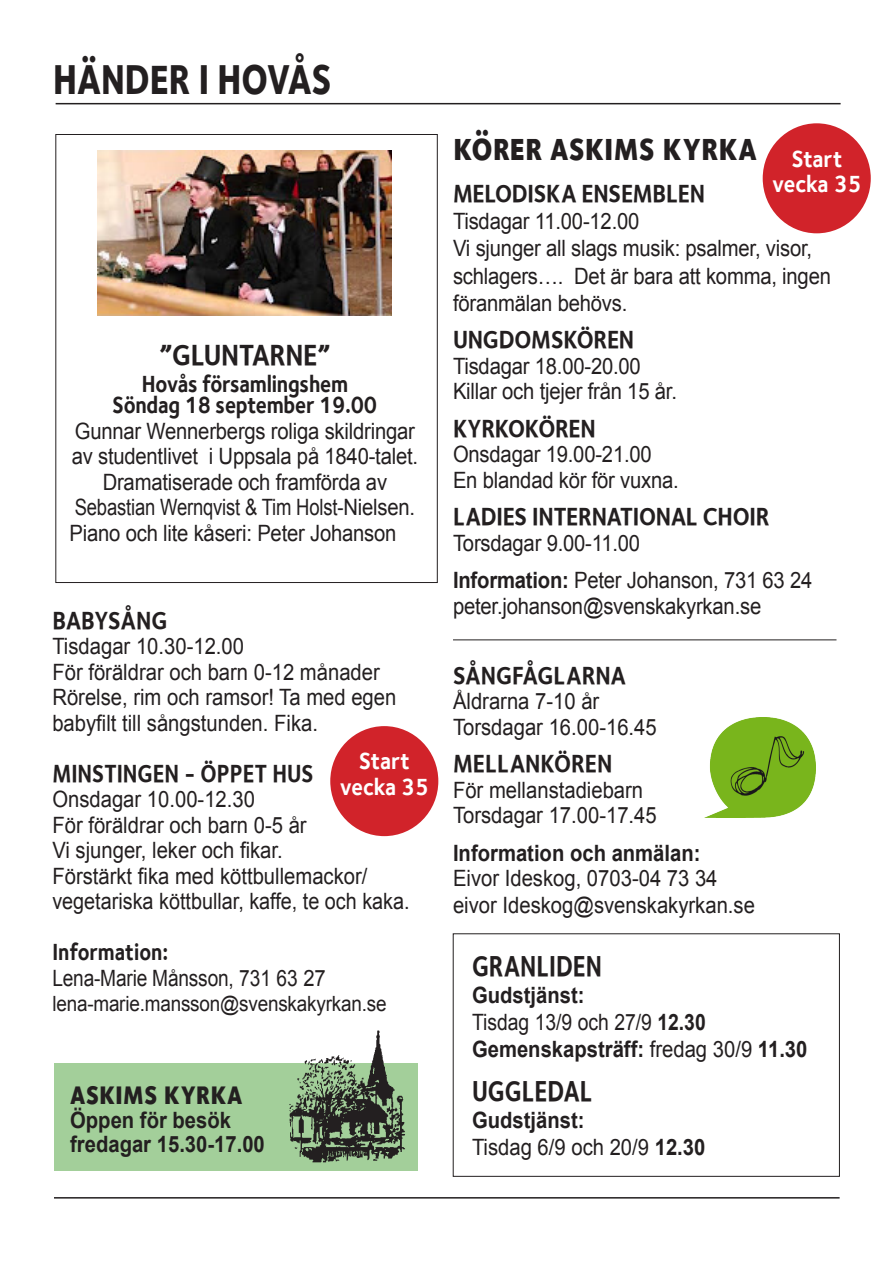
<style>
.page{position:relative;width:893px;height:1263px;background:#fff}
.page>*{position:absolute;margin:0;border:0;box-sizing:border-box;transform-origin:0 0}
.t1{font:42.9px "Foundry Sterling Extra Bld Expert";color:#231f20;scale:.82 1}
.t2{font:39.6px "Foundry Sterling Extra Bld Expert";color:#231f20;scale:.82 1}
.t3{font:33px "Foundry Sterling Extra Bld Expert";color:#231f20;scale:.82 1}
.t4{font:30px "Foundry Sterling Bold Expert";letter-spacing:-.01em;color:#231f20;scale:.9 1}
.t5{font:29.7px "Foundry Sterling Bold Expert";color:#231f20;scale:.82 1}
.t6{font:25.5px "Foundry Sterling Bold Expert";letter-spacing:-.01em;color:#231f20;scale:.9 1}
.t7{font:25.5px "Foundry Sterling Bold Expert";letter-spacing:-.01em;color:#231f20;scale:.86 1}
.t8{font:700 24px "Foundry Sterling";letter-spacing:-.01em;color:#231f20;scale:.86 1}
.t9{font:700 24px "Foundry Sterling";color:#fff;scale:.9 1}
.t10{font:700 24px "Foundry Sterling";letter-spacing:-.01em;color:#231f20;scale:.85 1}
.t11{font:22.5px/25.5px "Arial";letter-spacing:-.01em;color:#231f20;scale:.9 1}
.t12{font:700 22.5px "Arial";color:#231f20;scale:.9 1}
.t13{font:22.5px "Arial";letter-spacing:-.01em;color:#231f20;scale:.88 1}
.t14{font:22.5px "Arial";letter-spacing:-.01em;color:#231f20;scale:.85 1}
.t15{font:22.5px "Arial";letter-spacing:-.01em;color:#231f20;scale:.86 1}
.t16{font:21px "Arial";letter-spacing:-.01em;color:#231f20;scale:.9 1}
.s1{font-weight:700}
.s2{font-weight:400}
</style>
<div class="page">
<hr style="left:56px;top:103px;width:785px;height:1px;background:#231f20">
<hr style="left:54px;top:1197px;width:786px;height:1px;background:#231f20">
<img style="left:705px;top:717px;width:110px;height:101px">
<div style="left:54px;top:1063px;width:364px;height:108px;background:#a3cf9a"></div>
<img style="left:289px;top:1030px;width:116px;height:133px">
<div style="left:330px;top:726px;width:108px;height:110px;background:#d1232a;border-radius:50%"></div>
<hr style="left:453px;top:640px;width:383px;height:1px;background:#231f20">
<div style="left:763px;top:123px;width:108px;height:110px;background:#d1232a;border-radius:50%"></div>
<img style="left:98px;top:151px;width:294px;height:165px">
<p class="t1" style="left:53px;top:53px;width:341px">HÄNDER I HOVÅS</p>
<p class="t4" style="left:159px;top:337px;width:192px">”GLUNTARNE”</p>
<p class="t8" style="left:142px;top:370px;width:241px">Hovås församlingshem</p>
<p class="t8" style="left:113px;top:391px;width:309px">Söndag 18 september 19.00</p>
<p class="t11" style="left:72px;top:419px;width:386px">Gunnar Wennerbergs roliga skildringar av studentlivet i Uppsala på 1840-talet.</p>
<p class="t11" style="left:75px;top:470px;width:380px;text-align:center">Dramatiserade och framförda av<br>Sebastian Wernqvist &amp; Tim Holst-Nielsen.</p>
<p class="t11" style="left:70px;top:521px;width:365px">Piano och lite kåseri: Peter Johanson</p>
<p class="t6" style="left:52px;top:605px;width:129px">BABYSÅNG</p>
<p class="t11" style="left:52px;top:634px;width:384px">Tisdagar 10.30-12.00<br>För föräldrar och barn 0-12 månader<br>Rörelse, rim och ramsor! Ta med egen babyfilt till sångstunden. Fika.</p>
<p class="t7" style="left:52px;top:758px;width:305px">MINSTINGEN - ÖPPET HUS</p>
<p class="t11" style="left:52px;top:787px;width:284px">Onsdagar 10.00-12.30<br>För föräldrar och barn 0-5 år</p>
<p class="t11" style="left:52px;top:838px;width:257px">Vi sjunger, leker och fikar.</p>
<p class="t11" style="left:52px;top:863px;width:352px">Förstärkt fika med köttbullemackor/</p>
<p class="t13" style="left:52px;top:887px;width:408px">vegetariska köttbullar, kaffe, te och kaka.</p>
<p class="t10" style="left:52px;top:938px;width:138px">Information:</p>
<p class="t14" style="left:52px;top:963px;width:323px">Lena-Marie Månsson, 731 63 27</p>
<p class="t16" style="left:52px;top:990px;width:373px">lena-marie.mansson@svenskakyrkan.se</p>
<p class="t9" style="left:359px;top:747px;width:58px">Start</p>
<p class="t9" style="left:340px;top:772px;width:100px">vecka 35</p>
<p class="t3" style="left:70px;top:1073px;width:212px">askims kyrka</p>
<p class="t12" style="left:70px;top:1105px;width:180px">Öppen för besök</p>
<p class="t12" style="left:70px;top:1129px;width:218px">fredagar 15.30-17.00</p>
<p class="t2" style="left:453px;top:122px;width:372px">körer askims kyrka</p>
<p class="t6" style="left:453px;top:179px;width:282px">MELODISKA ENSEMBLEN</p>
<p class="t11" style="left:453px;top:209px;width:209px">Tisdagar 11.00-12.00</p>
<p class="t11" style="left:453px;top:235px;width:421px;line-height:27px">Vi sjunger all slags musik: psalmer, visor, schlagers…. Det är bara att komma, ingen föranmälan behövs.</p>
<p class="t6" style="left:453px;top:324px;width:203px">UNGDOMSKÖREN</p>
<p class="t11" style="left:453px;top:353px;width:210px">Tisdagar 18.00-20.00</p>
<p class="t11" style="left:453px;top:379px;width:250px">Killar och tjejer från 15 år.</p>
<p class="t6" style="left:453px;top:413px;width:160px">KYRKOKÖREN</p>
<p class="t11" style="left:453px;top:442px;width:222px">Onsdagar 19.00-21.00</p>
<p class="t11" style="left:453px;top:467px;width:252px">En blandad kör för vuxna.</p>
<p class="t6" style="left:453px;top:501px;width:353px">LADIES INTERNATIONAL CHOIR</p>
<p class="t11" style="left:453px;top:530px;width:209px">Torsdagar 9.00-11.00</p>
<p class="t11" style="left:453px;top:568px;width:401px"><span class="s1">Information:</span> Peter Johanson, 731 63 24</p>
<p class="t11" style="left:453px;top:593px;width:344px">peter.johanson@svenskakyrkan.se</p>
<p class="t9" style="left:792px;top:144px;width:58px">Start</p>
<p class="t9" style="left:773px;top:170px;width:100px">vecka 35</p>
<p class="t6" style="left:453px;top:660px;width:194px">SÅNGFÅGLARNA</p>
<p class="t11" style="left:453px;top:689px;width:164px">Åldrarna 7-10 år</p>
<p class="t11" style="left:453px;top:714px;width:228px">Torsdagar 16.00-16.45</p>
<p class="t6" style="left:453px;top:748px;width:179px">MELLANKÖREN</p>
<p class="t11" style="left:453px;top:777px;width:213px">För mellanstadiebarn</p>
<p class="t11" style="left:453px;top:803px;width:228px">Torsdagar 17.00-17.45</p>
<p class="t12" style="left:453px;top:838px;width:277px">Information och anmälan:</p>
<p class="t11" style="left:453px;top:866px;width:295px">Eivor Ideskog, 0703-04 73 34</p>
<p class="t11" style="left:453px;top:893px;width:337px">eivor Ideskog@svenskakyrkan.se</p>
<p class="t5" style="left:472px;top:948px;width:160px">GRANLIDEN</p>
<p class="t12" style="left:472px;top:980px;width:127px">Gudstjänst:</p>
<p class="t15" style="left:472px;top:1007px;width:273px">Tisdag 13/9 och 27/9 <span class="s1">12.30</span></p>
<p class="t12" style="left:472px;top:1034px;width:374px">Gemenskapsträff: <span class="s2">fredag 30/9</span> 11.30</p>
<p class="t5" style="left:472px;top:1073px;width:148px">UGGLEDAL</p>
<p class="t12" style="left:472px;top:1105px;width:127px">Gudstjänst:</p>
<p class="t11" style="left:472px;top:1134px;width:261px">Tisdag 6/9 och 20/9 <span class="s1">12.30</span></p>
</div>
